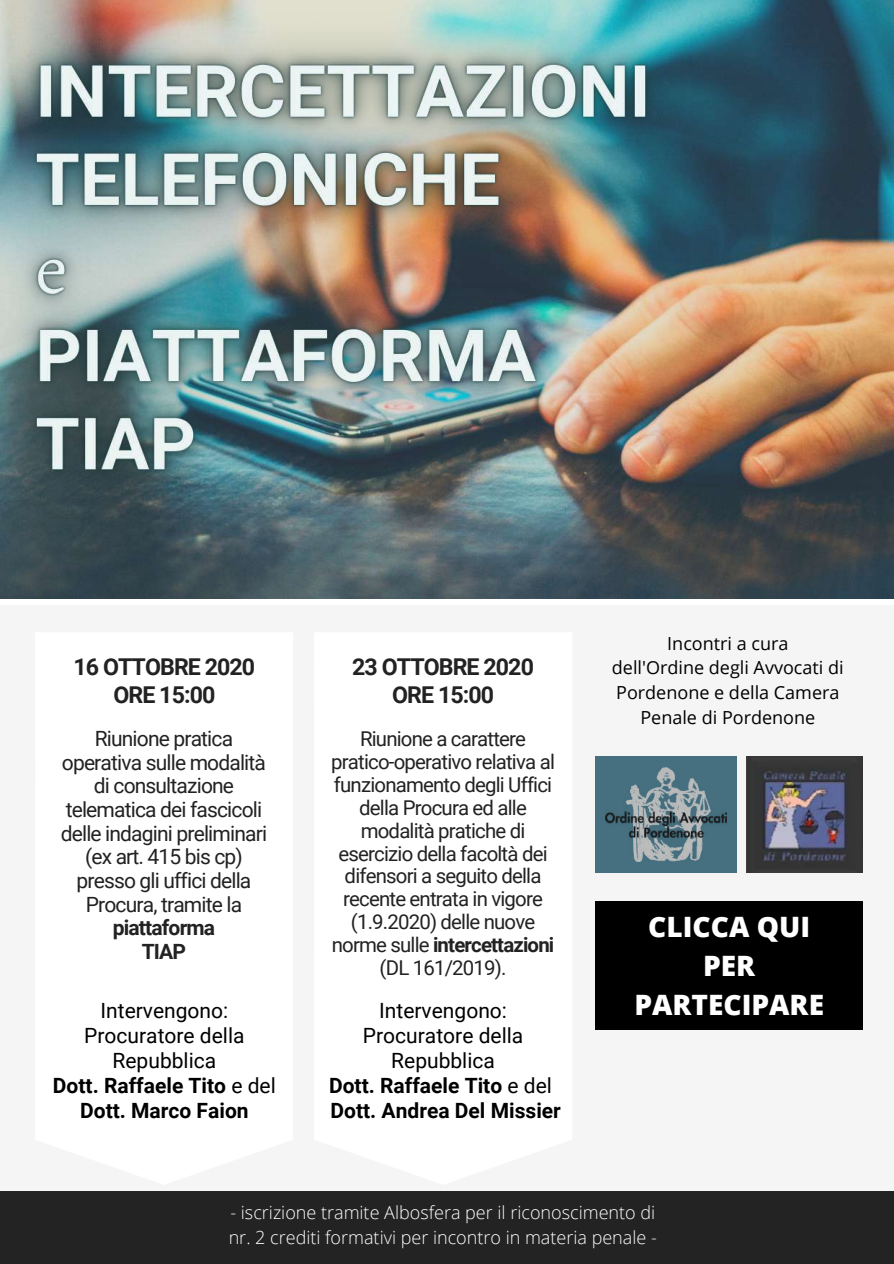
<style>
.page{position:relative;width:894px;height:1264px;background:#fff}
.page>*{position:absolute;margin:0;border:0;box-sizing:border-box;transform-origin:0 0}
.t1{font:800 28.05px/39.2px "Open Sans";color:#fff;text-align:center}
.t2{font:700 23.25px/28.2px "Roboto";letter-spacing:-.04em;color:#222;text-align:center}
.t3{font:21px/23.7px "Roboto";letter-spacing:-.04em;color:#222;text-align:center}
.t4{font:21px/24.8px "Roboto";color:#000;text-align:center}
.t5{font:700 21px/24.8px "Roboto";color:#000;text-align:center}
.t6{font:700 21px/23.7px "Roboto";letter-spacing:-.04em;color:#222;text-align:center}
.t7{font:20.4px/23px "Roboto";letter-spacing:-.04em;color:#222;text-align:center}
.t8{font:300 18px/24.8px "Open Sans";color:#fff}
.t9{font:18px/24.8px "Open Sans";color:#000;text-align:center}
.s1{font-weight:700}
.s2{font-weight:400}
</style>
<div class="page">
<div style="left:0;top:1191px;width:893px;height:72px;background:#232323"></div>
<img style="left:0;top:0;width:893px;height:599px">
<div style="left:595px;top:756px;width:141px;height:116px;background:#467080"></div>
<img style="left:605px;top:767px;width:121px;height:94px">
<img style="left:746px;top:756px;width:116px;height:116px">
<img style="left:0;top:0;width:742px;height:579px">
<div style="left:595px;top:901px;width:267px;height:128px;background:#000"></div>
<p class="t2" style="left:73px;top:653px;width:183px">16 OTTOBRE 2020<br>ORE 15:00</p>
<p class="t3" style="left:61px;top:727px;width:208px">Riunione pratica operativa sulle modalità di consultazione telematica dei fascicoli delle indagini preliminari (ex art. 415 bis cp) presso gli uffici della<br>Procura, tramite la</p>
<p class="t6" style="left:113px;top:916px;width:104px">piattaforma<br>TIAP</p>
<p class="t2" style="left:352px;top:653px;width:183px">23 OTTOBRE 2020<br>ORE 15:00</p>
<p class="t7" style="left:331px;top:727px;width:225px">Riunione a carattere pratico-operativo relativa al funzionamento degli Uffici della Procura ed alle modalità pratiche di esercizio della facoltà dei difensori a seguito della recente entrata in vigore (1.9.2020) delle nuove norme sulle <span class="s1">intercettazioni </span>(DL 161/2019).</p>
<p class="t9" style="left:611px;top:630px;width:233px">Incontri a cura<br>dell'Ordine degli Avvocati di<br>Pordenone e della Camera<br>Penale di Pordenone</p>
<h1 class="t1" style="left:648px;top:906px;width:163px">CLICCA QUI<br>PER</h1>
<p class="t4" style="left:100px;top:998px;width:129px">Intervengono:</p>
<h1 class="t1" style="left:634px;top:984px;width:191px">PARTECIPARE</h1>
<p class="t5" style="left:53px;top:1023px;width:224px"><span class="s2">Procuratore della<br>Repubblica<br></span>Dott. Raffaele Tito <span class="s2">e del<br></span>Dott. Marco Faion</p>
<p class="t4" style="left:329px;top:998px;width:233px">Intervengono:<br>Procuratore della<br>Repubblica<br><span class="s1">Dott. Raffaele Tito</span> e del<br><span class="s1">Dott. Andrea Del Missier</span></p>
<p class="t8" style="left:229px;top:1199px;width:429px">- iscrizione tramite Albosfera per il riconoscimento di nr. 2 crediti formativi per incontro in materia penale -</p>
</div>
